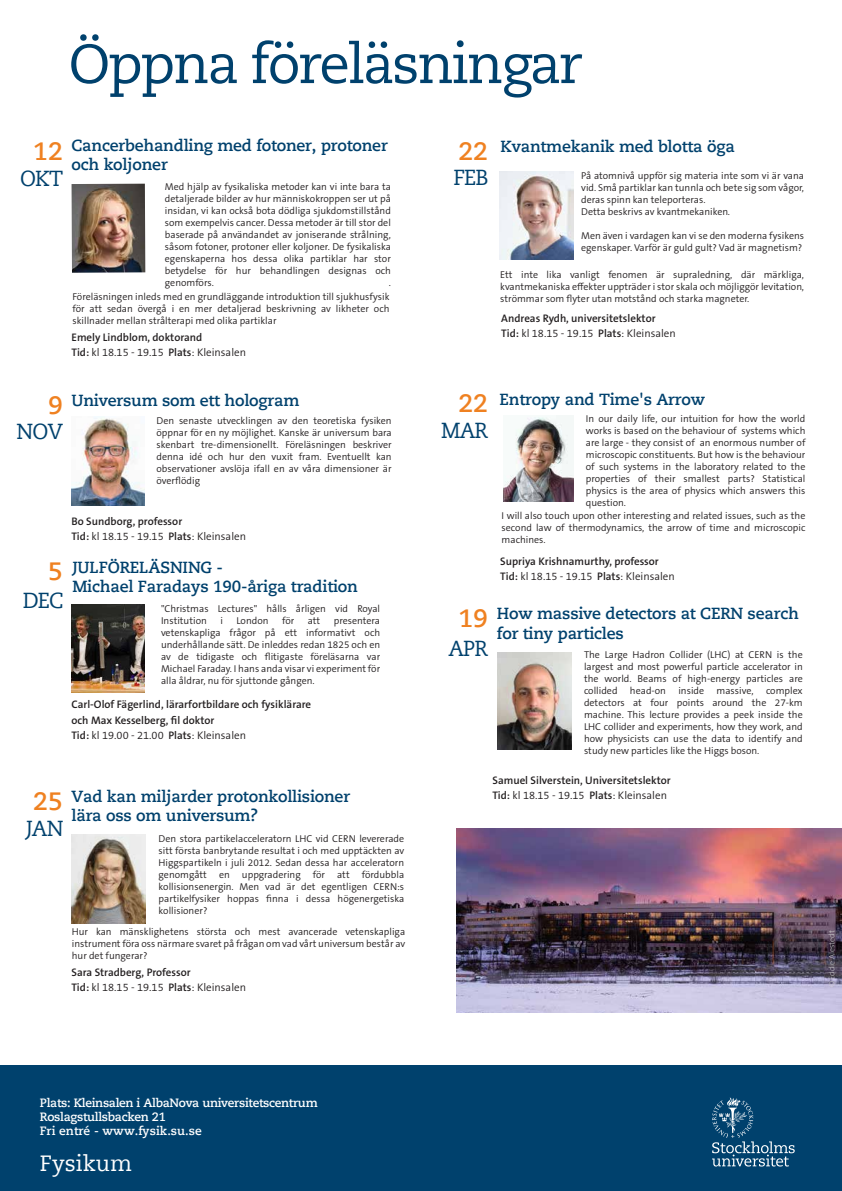
<style>
.page{position:relative;width:842px;height:1191px;background:#fff}
.page>*{position:absolute;margin:0;border:0;box-sizing:border-box;transform-origin:0 0}
.t1{font:55px "Caecilia Com 55 Roman";letter-spacing:-.04em;color:#00416d}
.t2{font:700 25px "Caecilia Com 75";color:#ef8121}
.t3{font:22px "Caecilia Com 55 Roman";color:#fff}
.t4{font:21.6px "Caecilia Com 55 Roman";letter-spacing:-.04em;color:#00416d}
.t5{font:700 16px/19.2px "Caecilia Com 75";letter-spacing:-.01em;color:#00416d}
.t6{font:700 12px/14.4px "Caecilia Com 75";letter-spacing:-.025em;color:#fff}
.t7{font:600 11px/15px "The Sans B W6";color:#231f20}
.t8{font:300 11px "The Sans B W4";color:#231f20}
.t9{font:300 10px/12px "The Sans B W4";color:#231f20;text-align:justify}
.t10{font:200 8px "The Sans B W2";color:#d6d6d6}
.s1{font-family:"The Sans B W6";font-weight:600}
</style>
<div class="page">
<div style="left:0;top:1065px;width:842px;height:126px;background:#00416d"></div>
<svg style="left:712px;top:1097px;width:83px;height:69px"></svg>
<img style="left:72px;top:604px;width:73px;height:88px">
<img style="left:498px;top:652px;width:73px;height:97px">
<img style="left:503px;top:415px;width:71px;height:86px">
<img style="left:72px;top:184px;width:73px;height:89px">
<img style="left:72px;top:835px;width:73px;height:88px">
<img style="left:72px;top:417px;width:73px;height:88px">
<img style="left:499px;top:171px;width:74px;height:89px">
<img style="left:457px;top:828px;width:385px;height:184px">
<h1 class="t1" style="left:68px;top:28px;width:515px">Öppna föreläsningar</h1>
<h2 class="t2" style="left:33px;top:134px;width:31px">12</h2>
<h3 class="t4" style="left:20px;top:164px;width:45px">OKT</h3>
<h3 class="t5" style="left:72px;top:135px;width:318px">Cancerbehandling med fotoner, protoner och koljoner</h3>
<p class="t9" style="left:165px;top:181px;width:228px">Med hjälp av fysikaliska metoder kan vi inte bara ta detaljerade bilder av hur människokroppen ser ut på insidan, vi kan också bota dödliga sjukdomstillstånd som exempelvis cancer. Dessa metoder är till stor del baserade på användandet av joniserande strålning, såsom fotoner, protoner eller koljoner. De fysikaliska egenskaperna hos dessa olika partiklar har stor betydelse för hur behandlingen designas och genomförs.</p>
<p class="t9" style="left:389px;top:277px;width:4px">.</p>
<p class="t9" style="left:72px;top:290px;width:319px">Föreläsningen inleds med en grundläggande introduktion till sjukhusfysik för att sedan övergå i en mer detaljerad beskrivning av likheter och skillnader mellan strålterapi med olika partiklar</p>
<p class="t7" style="left:72px;top:330px;width:132px">Emely Lindblom, doktorand</p>
<p class="t8" style="left:72px;top:345px;width:176px"><span class="s1">Tid:</span> kl 18.15 - 19.15 <span class="s1">Plats</span>: Kleinsalen</p>
<h2 class="t2" style="left:48px;top:388px;width:16px">9</h2>
<h3 class="t4" style="left:17px;top:417px;width:48px">NOV</h3>
<h2 class="t2" style="left:48px;top:554px;width:16px">5</h2>
<h3 class="t4" style="left:23px;top:586px;width:42px">DEC</h3>
<h3 class="t5" style="left:72px;top:390px;width:229px">Universum som ett hologram</h3>
<p class="t9" style="left:157px;top:414px;width:237px">Den senaste utvecklingen av den teoretiska fysiken öppnar för en ny möjlighet. Kanske är universum bara skenbart tre-dimensionellt. Föreläsningen beskriver denna idé och hur den vuxit fram. Eventuellt kan observationer avslöja ifall en av våra dimensioner är överflödig</p>
<p class="t7" style="left:72px;top:513px;width:112px">Bo Sundborg, professor</p>
<p class="t8" style="left:72px;top:529px;width:176px"><span class="s1">Tid:</span> kl 18.15 - 19.15 <span class="s1">Plats</span>: Kleinsalen</p>
<h3 class="t5" style="left:72px;top:557px;width:287px">JULFÖRELÄSNING -<br>Michael Faradays 190-åriga tradition</h3>
<p class="t9" style="left:161px;top:602px;width:221px">"Christmas Lectures" hålls årligen vid Royal<br>Institution</p>
<p class="t9" style="left:220px;top:614px;width:4px">i</p>
<p class="t9" style="left:236px;top:614px;width:34px">London</p>
<p class="t9" style="left:282px;top:614px;width:14px">för</p>
<p class="t9" style="left:308px;top:614px;width:14px">att</p>
<p class="t9" style="left:161px;top:614px;width:221px;text-indent:173px">presentera vetenskapliga frågor på ett informativt och underhållande sätt. De inleddes redan 1825 och en av de tidigaste och flitigaste föreläsarna var Michael Faraday. I hans anda visar vi experiment för alla åldrar, nu för sjuttonde gången.</p>
<p class="t7" style="left:72px;top:697px;width:241px">Carl-Olof Fägerlind, lärarfortbildare och fysiklärare och Max Kesselberg, fil doktor</p>
<p class="t8" style="left:72px;top:727px;width:176px"><span class="s1">Tid:</span> kl 19.00 - 21.00 <span class="s1">Plats</span>: Kleinsalen</p>
<h2 class="t2" style="left:33px;top:784px;width:31px">25</h2>
<h3 class="t4" style="left:26px;top:814px;width:39px">JAN</h3>
<h3 class="t5" style="left:72px;top:786px;width:280px">Vad kan miljarder protonkollisioner lära oss om universum?</h3>
<p class="t9" style="left:159px;top:832px;width:247px">Den stora partikelacceleratorn LHC vid CERN levererade sitt första banbrytande resultat i och med upptäckten av Higgspartikeln i juli 2012. Sedan dessa har acceleratorn genomgått en uppgradering för att fördubbla kollisionsenergin. Men vad är det egentligen CERN:s partikelfysiker hoppas finna i dessa högenergetiska kollisioner?</p>
<p class="t9" style="left:72px;top:925px;width:335px">Hur kan mänsklighetens största och mest avancerade vetenskapliga instrument föra oss närmare svaret på frågan om vad vårt universum består av hur det fungerar?</p>
<p class="t7" style="left:72px;top:965px;width:121px">Sara Stradberg, Professor</p>
<p class="t8" style="left:72px;top:980px;width:176px"><span class="s1">Tid:</span> kl 18.15 - 19.15 <span class="s1">Plats</span>: Kleinsalen</p>
<h2 class="t2" style="left:458px;top:134px;width:31px">22</h2>
<h3 class="t4" style="left:453px;top:163px;width:37px">FEB</h3>
<h3 class="t5" style="left:501px;top:137px;width:236px">Kvantmekanik med blotta öga</h3>
<p class="t9" style="left:581px;top:170px;width:224px;text-align:left">På atomnivå uppför sig materia inte som vi är vana vid. Små partiklar kan tunnla och bete sig som vågor, deras spinn kan teleporteras.<br>Detta beskrivs av kvantmekaniken.</p>
<p class="t9" style="left:581px;top:230px;width:224px">Men även i vardagen kan vi se den moderna fysikens egenskaper. Varför är guld gult? Vad är magnetism?</p>
<p class="t9" style="left:500px;top:269px;width:305px">Ett inte lika vanligt fenomen är supraledning, där märkliga, kvantmekaniska effekter uppträder i stor skala och möjliggör levitation, strömmar som flyter utan motstånd och starka magneter.</p>
<p class="t7" style="left:501px;top:311px;width:156px">Andreas Rydh, universitetslektor</p>
<p class="t8" style="left:501px;top:326px;width:176px"><span class="s1">Tid:</span> kl 18.15 - 19.15 <span class="s1">Plats</span>: Kleinsalen</p>
<h2 class="t2" style="left:458px;top:386px;width:31px">22</h2>
<h3 class="t4" style="left:441px;top:416px;width:49px">MAR</h3>
<h3 class="t5" style="left:500px;top:389px;width:207px">Entropy and Time's Arrow</h3>
<p class="t9" style="left:586px;top:412px;width:221px">In our daily life, our intuition for how the world works is based on the behaviour of systems which are large - they consist of an enormous number of microscopic constituents. But how is the behaviour of such systems in the laboratory related to the properties of their smallest parts? Statistical physics is the area of physics which answers this question.</p>
<p class="t9" style="left:502px;top:509px;width:305px">I will also touch upon other interesting and related issues, such as the second law of thermodynamics, the arrow of time and microscopic machines.</p>
<p class="t7" style="left:500px;top:553px;width:160px">Supriya Krishnamurthy, professor</p>
<p class="t8" style="left:500px;top:569px;width:176px"><span class="s1">Tid:</span> kl 18.15 - 19.15 <span class="s1">Plats</span>: Kleinsalen</p>
<h3 class="t5" style="left:497px;top:604px;width:303px">How massive detectors at CERN search for tiny particles</h3>
<p class="t9" style="left:584px;top:648px;width:220px">The Large Hadron Collider (LHC) at CERN is the largest and most powerful particle accelerator in the world. Beams of high-energy particles are collided head-on inside massive, complex detectors at four points around the 27-km machine. This lecture provides a peek inside the LHC collider and experiments, how they work, and how physicists can use the data to identify and study new particles like the Higgs boson.</p>
<p class="t7" style="left:492px;top:772px;width:180px">Samuel Silverstein, Universitetslektor</p>
<p class="t8" style="left:492px;top:788px;width:176px"><span class="s1">Tid:</span> kl 18.15 - 19.15 <span class="s1">Plats</span>: Kleinsalen</p>
<h2 class="t2" style="left:458px;top:601px;width:31px">19</h2>
<h3 class="t4" style="left:448px;top:634px;width:41px">APR</h3>
<p class="t10" style="left:827px;top:987px;width:59px;rotate:-90deg">© Eddie Alestedt</p>
<p class="t6" style="left:40px;top:1094px;width:279px">Plats: Kleinsalen i AlbaNova universitetscentrum<br>Roslagstullsbacken 21<br>Fri entré - www.fysik.su.se</p>
<h3 class="t3" style="left:40px;top:1149px;width:94px">Fysikum</h3>
</div>
